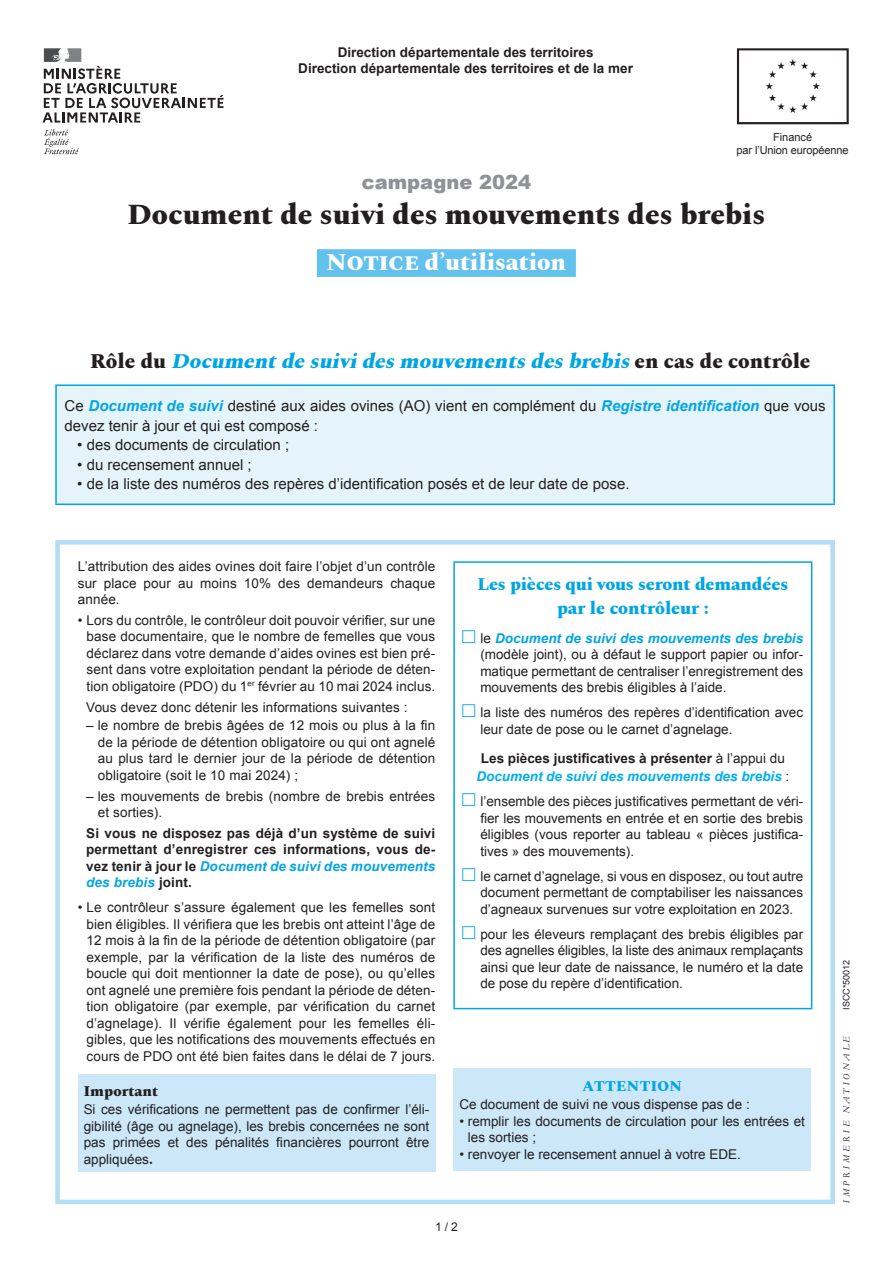
<style>
.page{position:relative;width:893px;height:1263px;background:#fff}
.page>*{position:absolute;margin:0;border:0;box-sizing:border-box;transform-origin:0 0}
.t1{font:800 29.25px "Spectral";color:#231f20}
.t2{font:800 24.3px "Spectral";color:#fff}
.t3{font:italic 800 21px "Spectral";color:#00a5e3}
.t4{font:900 19.5px "Arial";color:#8f9194}
.t5{font:800 18px/24px "Spectral";letter-spacing:-.01em;color:#00a5e3;text-align:center}
.t6{font:15px/19.5px "Arial";color:#231f20}
.t7{font:800 15px "Spectral";color:#231f20}
.t8{font:800 15px "Spectral";letter-spacing:.02em;color:#00a5e3}
.t9{font:13.5px/16.5px "Arial";color:#231f20;text-align:justify}
.t10{font:700 13.5px/16.5px "Arial";letter-spacing:.01em;color:#231f20;text-align:justify}
.t11{font:italic 700 13.5px/18px "Arial";color:#00aeef;text-align:center}
.t12{font:12px "Arial";color:#231f20}
.t13{font:11.1px/13.5px "Arial";letter-spacing:-.01em;color:#231f20;text-align:center}
.t14{font:9px "Ligne Graphique";color:#231f20}
.t15{font:9px "Arial";color:#231f20}
.s1{font-style:normal;color:#231f20}
.s2{font-weight:700;font-style:italic;color:#00a5e3}
.s3{font-style:italic;color:#00a5e3}
.s4{font-family:"Spectral";font-weight:800}
.s5{font-family:"Casesaremplir";font-size:16.5px;color:#00a5e3}
.s6{font-weight:400;font-style:normal;color:#231f20}
</style>
<div class="page">
<div style="left:78px;top:1073px;width:357px;height:98px;background:#cbe7f8"></div>
<hr style="left:453px;top:561px;width:359px;height:2px;background:#00a5e3">
<hr style="left:453px;top:563px;width:2px;height:445px;background:#00a5e3">
<hr style="left:811px;top:563px;width:1px;height:445px;background:#00a5e3">
<hr style="left:453px;top:1008px;width:359px;height:1px;background:#00a5e3">
<div style="left:453px;top:1069px;width:358px;height:102px;background:#cbe7f8"></div>
<div style="left:55px;top:540px;width:780px;height:664px;border:4px solid #b3ddf5"></div>
<div style="left:56px;top:385px;width:778px;height:119px;background:#e5f3fb"></div>
<hr style="left:55px;top:384px;width:780px;height:2px;background:#00a5e3">
<hr style="left:55px;top:386px;width:2px;height:117px;background:#00a5e3">
<hr style="left:833px;top:386px;width:2px;height:117px;background:#00a5e3">
<hr style="left:55px;top:503px;width:780px;height:2px;background:#00a5e3">
<div style="left:317px;top:249px;width:259px;height:28px;background:#63c1ed;border:1px solid #63c1ed"></div>
<svg style="left:44px;top:129px;width:35px;height:25px"></svg>
<svg style="left:43px;top:48px;width:181px;height:75px"></svg>
<svg style="left:737px;top:48px;width:112px;height:76px"></svg>
<p class="t10" style="left:298px;top:44px;width:336px;text-align:center">Direction départementale des territoires<br>Direction départementale des territoires et de la mer</p>
<p class="t13" style="left:736px;top:130px;width:114px">Financé<br>par l’Union européenne</p>
<h3 class="t4" style="left:362px;top:167px;width:171px">campagne 2024</h3>
<h1 class="t1" style="left:127px;top:193px;width:639px">Document de suivi des mouvements des brebis</h1>
<h2 class="t2" style="left:327px;top:244px;width:241px">Notice d’utilisation</h2>
<h3 class="t3" style="left:90px;top:345px;width:722px"><span class="s1">R ô l e d u</span> Documentde suividesmouvementsdesbrebis<span class="s1">e n c a s d e c o n t r ô l e</span></h3>
<p class="t6" style="left:65px;top:396px;width:763px">Ce <span class="s2">Document de suivi</span> destiné aux aides ovines (AO) vient en complément du <span class="s2">Registre identification</span> que vous devez tenir à jour et qui est composé :</p>
<p class="t6" style="left:77px;top:435px;width:214px">• des documents de circulation ;</p>
<p class="t6" style="left:77px;top:455px;width:176px">• du recensement annuel ;</p>
<p class="t6" style="left:77px;top:474px;width:554px">• de la liste des numéros des repères d’identification posés et de leur date de pose.</p>
<p class="t9" style="left:78px;top:558px;width:359px">L’attribution des aides ovines doit faire l’objet d’un contrôle sur place pour au moins 10% des demandeurs chaque année.</p>
<p class="t9" style="left:87px;top:612px;width:350px;text-indent:-9px">• Lors du contrôle, le contrôleur doit pouvoir vérifier, sur une base documentaire, que le nombre de femelles que vous déclarez dans votre demande d’aides ovines est bien pré&shy;sent dans votre exploitation pendant la période de déten&shy;tion obligatoire (PDO) du 1<sup>er</sup> février au 10 mai 2024 inclus.</p>
<p class="t9" style="left:86px;top:699px;width:323px">Vous devez donc détenir les informations suivantes :</p>
<p class="t9" style="left:98px;top:717px;width:339px;text-indent:-12px">– le nombre de brebis âgées de 12 mois ou plus à la fin de la période de détention obligatoire ou qui ont agnelé au plus tard le dernier jour de la période de détention obligatoire (soit le 10 mai 2024) ;</p>
<p class="t9" style="left:98px;top:788px;width:339px;text-indent:-12px">– les mouvements de brebis (nombre de brebis entrées et sorties).</p>
<p class="t10" style="left:86px;top:825px;width:351px">Si vous ne disposez pas déjà d’un système de suivi permettant d’enregistrer ces informations, vous de&shy;vez tenir à jour le <span class="s3">Document de suivi des mouvements des brebis</span> joint.</p>
<p class="t9" style="left:87px;top:899px;width:350px;text-indent:-9px">• Le contrôleur s’assure également que les femelles sont bien éligibles. Il vérifiera que les brebis ont atteint l’âge de 12 mois à la fin de la période de détention obligatoire (par exemple, par la vérification de la liste des numéros de boucle qui doit mentionner la date de pose), ou qu’elles ont agnelé une première fois pendant la période de déten&shy;tion obligatoire (par exemple, par vérification du carnet d’agnelage). Il vérifie également pour les femelles éli&shy;gibles, que les notifications des mouvements effectués en cours de PDO ont été bien faites dans le délai de 7 jours.</p>
<p class="t7" style="left:84px;top:1080px;width:76px">Important</p>
<p class="t9" style="left:84px;top:1101px;width:347px">Si ces vérifications ne permettent pas de confirmer l’éli&shy;gibilité (âge ou agnelage), les brebis concernées ne sont pas primées et des pénalités financières pourront être appliquées<span class="s4">.</span></p>
<h3 class="t5" style="left:477px;top:570px;width:313px">Les pièces qui vous seront demandées par le contrôleur :</h3>
<p class="t9" style="left:480px;top:630px;width:324px;text-indent:-18px"><span class="s5">O</span> le <span class="s2">Document de suivi des mouvements des brebis </span>(modèle joint), ou à défaut le support papier ou infor&shy;matique permettant de centraliser l’enregistrement des mouvements des brebis éligibles à l’aide.</p>
<p class="t9" style="left:480px;top:704px;width:324px;text-indent:-18px"><span class="s5">O</span> la liste des numéros des repères d’identification avec leur date de pose ou le carnet d’agnelage.</p>
<p class="t11" style="left:476px;top:750px;width:314px"><span class="s1">Les pièces justificatives à présenter</span> <span class="s6">à l’appui du<br></span>Document de suivi des mouvements des brebis <span class="s6">:</span></p>
<p class="t9" style="left:480px;top:793px;width:324px;text-indent:-18px"><span class="s5">O</span> l’ensemble des pièces justificatives permettant de véri&shy;fier les mouvements en entrée et en sortie des brebis éligibles (vous reporter au tableau « pièces justifica&shy;tives » des mouvements).</p>
<p class="t9" style="left:480px;top:868px;width:324px;text-indent:-18px"><span class="s5">O</span> le carnet d’agnelage, si vous en disposez, ou tout autre document permettant de comptabiliser les naissances d’agneaux survenues sur votre exploitation en 2023.</p>
<p class="t9" style="left:480px;top:926px;width:324px;text-indent:-18px"><span class="s5">O</span> pour les éleveurs remplaçant des brebis éligibles par des agnelles éligibles, la liste des animaux remplaçants ainsi que leur date de naissance, le numéro et la date de pose du repère d’identification.</p>
<p class="t8" style="left:582px;top:1075px;width:101px">Attention</p>
<p class="t9" style="left:459px;top:1096px;width:292px">Ce document de suivi ne vous dispense pas de :</p>
<p class="t9" style="left:468px;top:1113px;width:339px;text-indent:-8px">• remplir les documents de circulation pour les entrées et les sorties ;</p>
<p class="t9" style="left:459px;top:1146px;width:283px">• renvoyer le recensement annuel à votre EDE.</p>
<p class="t12" style="left:435px;top:1219px;width:24px">1 / 2</p>
<p class="t15" style="left:840px;top:1010px;width:52px;rotate:-90deg">ISCC*50012</p>
<p class="t14" style="left:842px;top:1204px;width:171px;rotate:-90deg">IMPRIMERIE NATIONALE</p>
</div>
